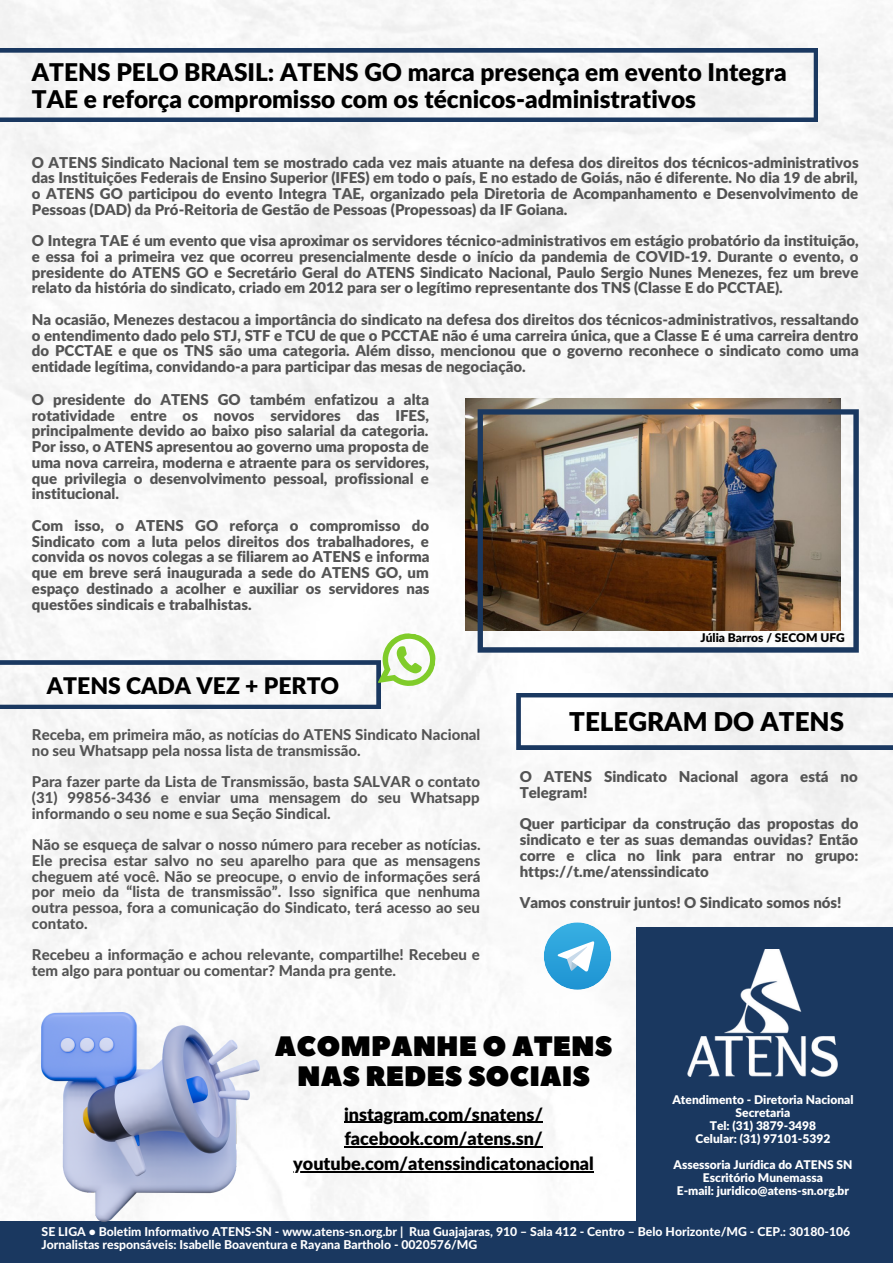
<style>
.page{position:relative;width:893px;height:1264px;background:#fff}
.page>*{position:absolute;margin:0;border:0;box-sizing:border-box;transform-origin:0 0}
.t1{font:28.05px "Peace Sans";color:#000}
.t2{font:900 25.95px "Lato Latin";color:#000}
.t3{font:900 24.45px/27px "Lato Latin";color:#000}
.t4{font:900 22.95px "Lato Latin";color:#000}
.t5{font:900 18px "Lato Latin";color:#000}
.t6{font:900 15px/15.8px "Lato Latin";color:#545454;text-align:justify}
.t7{font:800 15px/15.8px "Lato Latin";color:#545454}
.t8{font:800 12.15px "Lato Latin";color:#fff}
.t9{font:900 12px "Lato Latin";color:#fff}
.t10{font:900 12px "Lato Latin";color:#000}
</style>
<div class="page">
<img style="left:0;top:0;width:892px;height:1219px">
<div style="left:636px;top:927px;width:256px;height:335px;background:#1a3860"></div>
<img style="left:687px;top:949px;width:124px;height:127px">
<div style="left:0;top:1220px;width:892px;height:42px;background:#1a3860"></div>
<img style="left:811px;top:888px;width:81px;height:189px">
<svg style="left:516px;top:692px;width:376px;height:57px"></svg>
<img style="left:465px;top:398px;width:375px;height:232px">
<img style="left:477px;top:409px;width:381px;height:243px">
<svg style="left:543px;top:922px;width:68px;height:67px;fill:#2ca3db"></svg>
<svg style="left:557px;top:941px;width:37px;height:31px"></svg>
<svg style="left:0;top:629px;width:439px;height:80px"></svg>
<hr style="left:344px;top:1121px;width:199px;height:1px;background:#000">
<hr style="left:344px;top:1146px;width:198px;height:1px;background:#000">
<hr style="left:293px;top:1171px;width:301px;height:1px;background:#000">
<img style="left:42px;top:1012px;width:218px;height:209px">
<svg style="left:0;top:48px;width:818px;height:74px;fill:#f6f6f6"></svg>
<p class="t3" style="left:32px;top:60px;width:756px">ATENS PELO BRASIL: ATENS GO marca presença em evento Integra<br>TAE e reforça compromisso com os técnicos-administrativos</p>
<p class="t6" style="left:32px;top:155px;width:828px">O ATENS Sindicato Nacional tem se mostrado cada vez mais atuante na defesa dos direitos dos técnicos-administrativos das Instituições Federais de Ensino Superior (IFES) em todo o país, E no estado de Goiás, não é diferente. No dia 19 de abril, o ATENS GO participou do evento Integra TAE, organizado pela Diretoria de Acompanhamento e Desenvolvimento de Pessoas (DAD) da Pró-Reitoria de Gestão de Pessoas (Propessoas) da IF Goiana.</p>
<p class="t6" style="left:32px;top:234px;width:828px">O Integra TAE é um evento que visa aproximar os servidores técnico-administrativos em estágio probatório da instituição, e essa foi a primeira vez que ocorreu presencialmente desde o início da pandemia de COVID-19. Durante o evento, o presidente do ATENS GO e Secretário Geral do ATENS Sindicato Nacional, Paulo Sergio Nunes Menezes, fez um breve relato da história do sindicato, criado em 2012 para ser o legítimo representante dos TNS (Classe E do PCCTAE).</p>
<p class="t6" style="left:32px;top:312px;width:828px">Na ocasião, Menezes destacou a importância do sindicato na defesa dos direitos dos técnicos-administrativos, ressaltando o entendimento dado pelo STJ, STF e TCU de que o PCCTAE não é uma carreira única, que a Classe E é uma carreira dentro do PCCTAE e que os TNS são uma categoria. Além disso, mencionou que o governo reconhece o sindicato como uma entidade legítima, convidando-a para participar das mesas de negociação.</p>
<p class="t6" style="left:32px;top:392px;width:398px">O presidente do ATENS GO também enfatizou a alta rotatividade entre os novos servidores das IFES, principalmente devido ao baixo piso salarial da categoria.<br>Por isso, o ATENS apresentou ao governo uma proposta de uma nova carreira, moderna e atraente para os servidores, que privilegia o desenvolvimento pessoal, profissional e institucional.</p>
<p class="t6" style="left:32px;top:518px;width:399px">Com isso, o ATENS GO reforça o compromisso do Sindicato com a luta pelos direitos dos trabalhadores, e convida os novos colegas a se filiarem ao ATENS e informa que em breve será inaugurada a sede do ATENS GO, um espaço destinado a acolher e auxiliar os servidores nas questões sindicais e trabalhistas.</p>
<p class="t4" style="left:47px;top:675px;width:294px">ATENS CADA VEZ + PERTO</p>
<p class="t7" style="left:32px;top:727px;width:450px">Receba, em primeira mão, as notícias do ATENS Sindicato Nacional no seu Whatsapp pela nossa lista de transmissão.</p>
<p class="t7" style="left:32px;top:774px;width:449px;text-align:justify">Para fazer parte da Lista de Transmissão, basta SALVAR o contato (31) 99856-3436 e enviar uma mensagem do seu Whatsapp informando o seu nome e sua Seção Sindical.</p>
<p class="t7" style="left:32px;top:837px;width:450px;text-align:justify">Não se esqueça de salvar o nosso número para receber as notícias.<br>Ele precisa estar salvo no seu aparelho para que as mensagens cheguem até você. Não se preocupe, o envio de informações será por meio da “lista de transmissão”. Isso significa que nenhuma outra pessoa, fora a comunicação do Sindicato, terá acesso ao seu contato.</p>
<p class="t7" style="left:32px;top:947px;width:449px">Recebeu a informação e achou relevante, compartilhe! Recebeu e tem algo para pontuar ou comentar? Manda pra gente.</p>
<p class="t10" style="left:700px;top:632px;width:146px">Júlia Barros / SECOM UFG</p>
<p class="t2" style="left:569px;top:710px;width:276px">TELEGRAM DO ATENS</p>
<p class="t6" style="left:519px;top:769px;width:339px">O ATENS Sindicato Nacional agora está no<br>Telegram!</p>
<p class="t6" style="left:519px;top:817px;width:340px">Quer participar da construção das propostas do sindicato e ter as suas demandas ouvidas? Então corre e clica no link para entrar no grupo: https://t.me/atenssindicato</p>
<p class="t6" style="left:519px;top:895px;width:323px">Vamos construir juntos! O Sindicato somos nós!</p>
<p class="t1" style="left:275px;top:1027px;width:339px">ACOMPANHE O ATENS</p>
<p class="t1" style="left:297px;top:1057px;width:294px">NAS REDES SOCIAIS</p>
<p class="t5" style="left:344px;top:1105px;width:200px">instagram.com/snatens/</p>
<p class="t5" style="left:344px;top:1130px;width:200px">facebook.com/atens.sn/</p>
<p class="t5" style="left:293px;top:1155px;width:302px">youtube.com/atenssindicatonacional</p>
<p class="t9" style="left:672px;top:1094px;width:182px">Atendimento - Diretoria Nacional</p>
<p class="t9" style="left:735px;top:1107px;width:56px">Secretaria</p>
<p class="t9" style="left:709px;top:1120px;width:108px">Tel: (31) 3879-3498</p>
<p class="t9" style="left:695px;top:1133px;width:136px">Celular: (31) 97101-5392</p>
<p class="t9" style="left:673px;top:1159px;width:180px">Assessoria Jurídica do ATENS SN</p>
<p class="t9" style="left:703px;top:1172px;width:121px">Escritório Munemassa</p>
<p class="t9" style="left:676px;top:1185px;width:174px">E-mail: juridico@atens-sn.org.br</p>
<p class="t8" style="left:42px;top:1226px;width:810px">SE LIGA • Boletim Informativo ATENS-SN - www.atens-sn.org.br | Rua Guajajaras, 910 – Sala 412 - Centro – Belo Horizonte/MG - CEP.: 30180-106</p>
<p class="t8" style="left:42px;top:1239px;width:437px">Jornalistas responsáveis: Isabelle Boaventura e Rayana Bartholo - 0020576/MG</p>
</div>
